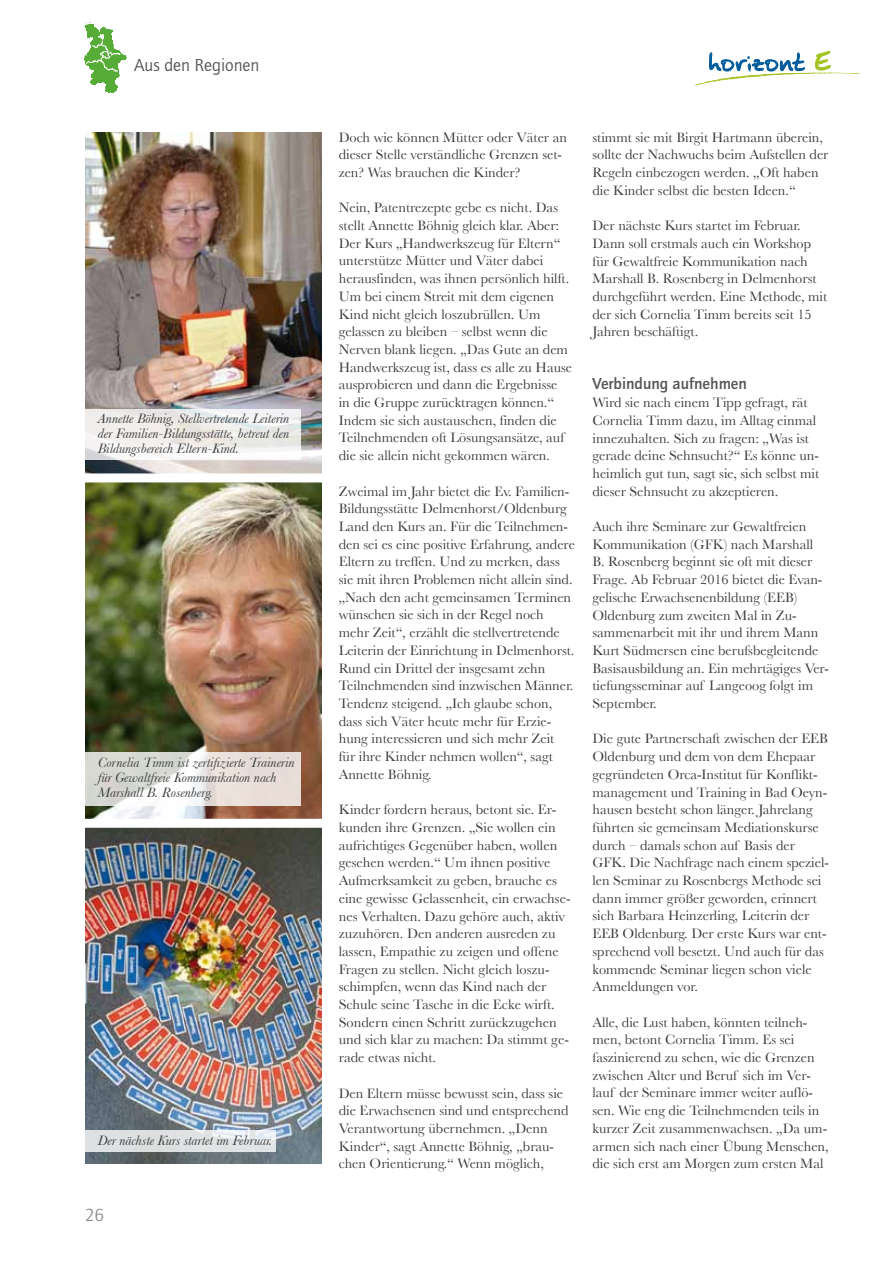
<style>
.page{position:relative;width:893px;height:1263px;background:#fff}
.page>*{position:absolute;margin:0;border:0;box-sizing:border-box;transform-origin:0 0}
.t1{font:18px "Quay Sans";color:#515553}
.t2{font:18px "Quay Sans";color:#888d8b}
.t3{font:500 16.5px "Quay Sans";color:#515553}
.t4{font:14.25px/17.7px "Baskerville";color:#383b3b}
.t5{font:italic 14.25px/15px "Baskerville";color:#383b3b;text-align:justify}
</style>
<div class="page">
<svg style="left:709px;top:52px;width:96px;height:13px"></svg>
<svg style="left:815px;top:51px;width:16px;height:14px"></svg>
<img style="left:695px;top:65px;width:165px;height:21px">
<svg style="left:84px;top:22px;width:43px;height:71px"></svg>
<img style="left:85px;top:132px;width:237px;height:341px">
<img style="left:85px;top:482px;width:237px;height:337px">
<img style="left:85px;top:828px;width:237px;height:336px">
<svg style="left:85px;top:409px;width:215px;height:51px;fill:#f1eeed"></svg>
<svg style="left:85px;top:752px;width:215px;height:53px"></svg>
<svg style="left:85px;top:1130px;width:191px;height:21px;fill:#dfe1e3"></svg>
<p class="t1" style="left:134px;top:55px;width:127px">Aus den Regionen</p>
<p class="t5" style="left:98px;top:411px;width:193px">Annette Böhnig, Stellvertretende Leiterin der Familien-Bildungsstätte, betreut den Bildungsbereich Eltern-Kind.</p>
<p class="t5" style="left:98px;top:755px;width:198px;text-align:left">Cornelia Timm ist zertifizierte Trainerin für Gewaltfreie Kommunikation nach<br>Marshall B. Rosenberg.</p>
<p class="t5" style="left:98px;top:1133px;width:176px">Der nächste Kurs startet im Februar.</p>
<p class="t2" style="left:85px;top:1205px;width:21px">26</p>
<p class="t4" style="left:339px;top:128px;width:230px">Doch wie können Mütter oder Väter an dieser Stelle verständliche Grenzen set&shy;zen? Was brauchen die Kinder?</p>
<p class="t4" style="left:339px;top:199px;width:235px">Nein, Patentrezepte gebe es nicht. Das stellt Annette Böhnig gleich klar. Aber:<br>Der Kurs „Handwerkszeug für Eltern“ unterstütze Mütter und Väter dabei herausfinden, was ihnen persönlich hilft.<br>Um bei einem Streit mit dem eigenen Kind nicht gleich loszubrüllen. Um gelassen zu bleiben – selbst wenn die Nerven blank liegen. „Das Gute an dem Handwerkszeug ist, dass es alle zu Hause ausprobieren und dann die Ergebnisse in die Gruppe zurücktragen können.“ Indem sie sich austauschen, finden die Teilnehmenden oft Lösungsansätze, auf die sie allein nicht gekommen wären.</p>
<p class="t4" style="left:339px;top:482px;width:238px">Zweimal im Jahr bietet die Ev. Familien-Bildungsstätte Delmenhorst/Oldenburg Land den Kurs an. Für die Teilnehmen&shy;den sei es eine positive Erfahrung, andere Eltern zu treffen. Und zu merken, dass sie mit ihren Problemen nicht allein sind. „Nach den acht gemeinsamen Terminen wünschen sie sich in der Regel noch mehr Zeit“, erzählt die stellvertretende Leiterin der Einrichtung in Delmenhorst.<br>Rund ein Drittel der insgesamt zehn Teilnehmenden sind inzwischen Männer.<br>Tendenz steigend. „Ich glaube schon, dass sich Väter heute mehr für Erzie&shy;hung interessieren und sich mehr Zeit<br>für ihre Kinder nehmen wollen“, sagt Annette Böhnig.</p>
<p class="t4" style="left:339px;top:801px;width:233px">Kinder fordern heraus, betont sie. Er&shy;kunden ihre Grenzen. „Sie wollen ein aufrichtiges Gegenüber haben, wollen gesehen werden.“ Um ihnen positive Aufmerksamkeit zu geben, brauche es eine gewisse Gelassenheit, ein erwachse&shy;nes Verhalten. Dazu gehöre auch, aktiv zuzuhören. Den anderen ausreden zu lassen, Empathie zu zeigen und offene Fragen zu stellen. Nicht gleich loszu&shy;schimpfen, wenn das Kind nach der Schule seine Tasche in die Ecke wirft.<br>Sondern einen Schritt zurückzugehen und sich klar zu machen: Da stimmt ge&shy;rade etwas nicht.</p>
<p class="t4" style="left:339px;top:1084px;width:231px">Den Eltern müsse bewusst sein, dass sie die Erwachsenen sind und entsprechend Verantwortung übernehmen. „Denn Kinder“, sagt Annette Böhnig, „brau&shy;chen Orientierung.“ Wenn möglich,</p>
<p class="t4" style="left:592px;top:128px;width:237px">stimmt sie mit Birgit Hartmann überein, sollte der Nachwuchs beim Aufstellen der Regeln einbezogen werden. „Oft haben die Kinder selbst die besten Ideen.“</p>
<p class="t4" style="left:592px;top:216px;width:236px">Der nächste Kurs startet im Februar.<br>Dann soll erstmals auch ein Workshop für Gewaltfreie Kommunikation nach Marshall B. Rosenberg in Delmenhorst durchgeführt werden. Eine Methode, mit der sich Cornelia Timm bereits seit 15<br>Jahren beschäftigt.</p>
<p class="t3" style="left:592px;top:375px;width:156px">Verbindung aufnehmen</p>
<p class="t4" style="left:592px;top:393px;width:228px">Wird sie nach einem Tipp gefragt, rät Cornelia Timm dazu, im Alltag einmal innezuhalten. Sich zu fragen: „Was ist gerade deine Sehnsucht?“ Es könne un&shy;heimlich gut tun, sagt sie, sich selbst mit dieser Sehnsucht zu akzeptieren.</p>
<p class="t4" style="left:592px;top:517px;width:238px">Auch ihre Seminare zur Gewaltfreien Kommunikation (GFK) nach Marshall B. Rosenberg beginnt sie oft mit dieser Frage. Ab Februar 2016 bietet die Evan&shy;gelische Erwachsenenbildung (EEB)<br>Oldenburg zum zweiten Mal in Zu&shy;sammenarbeit mit ihr und ihrem Mann Kurt Südmersen eine berufsbegleitende Basisausbildung an. Ein mehrtägiges Ver&shy;tiefungsseminar auf Langeoog folgt im September.</p>
<p class="t4" style="left:592px;top:730px;width:238px">Die gute Partnerschaft zwischen der EEB Oldenburg und dem von dem Ehepaar gegründeten Orca-Institut für Konflikt&shy;management und Training in Bad Oeyn&shy;hausen besteht schon länger. Jahrelang führten sie gemeinsam Mediationskurse durch – damals schon auf Basis der GFK. Die Nachfrage nach einem speziel&shy;len Seminar zu Rosenbergs Methode sei dann immer größer geworden, erinnert sich Barbara Heinzerling, Leiterin der EEB Oldenburg. Der erste Kurs war ent&shy;sprechend voll besetzt. Und auch für das kommende Seminar liegen schon viele Anmeldungen vor.</p>
<p class="t4" style="left:592px;top:1013px;width:238px">Alle, die Lust haben, könnten teilneh&shy;men, betont Cornelia Timm. Es sei faszinierend zu sehen, wie die Grenzen zwischen Alter und Beruf sich im Ver&shy;lauf der Seminare immer weiter auflö&shy;sen. Wie eng die Teilnehmenden teils in kurzer Zeit zusammenwachsen. „Da um&shy;armen sich nach einer Übung Menschen, die sich erst am Morgen zum ersten Mal</p>
</div>
